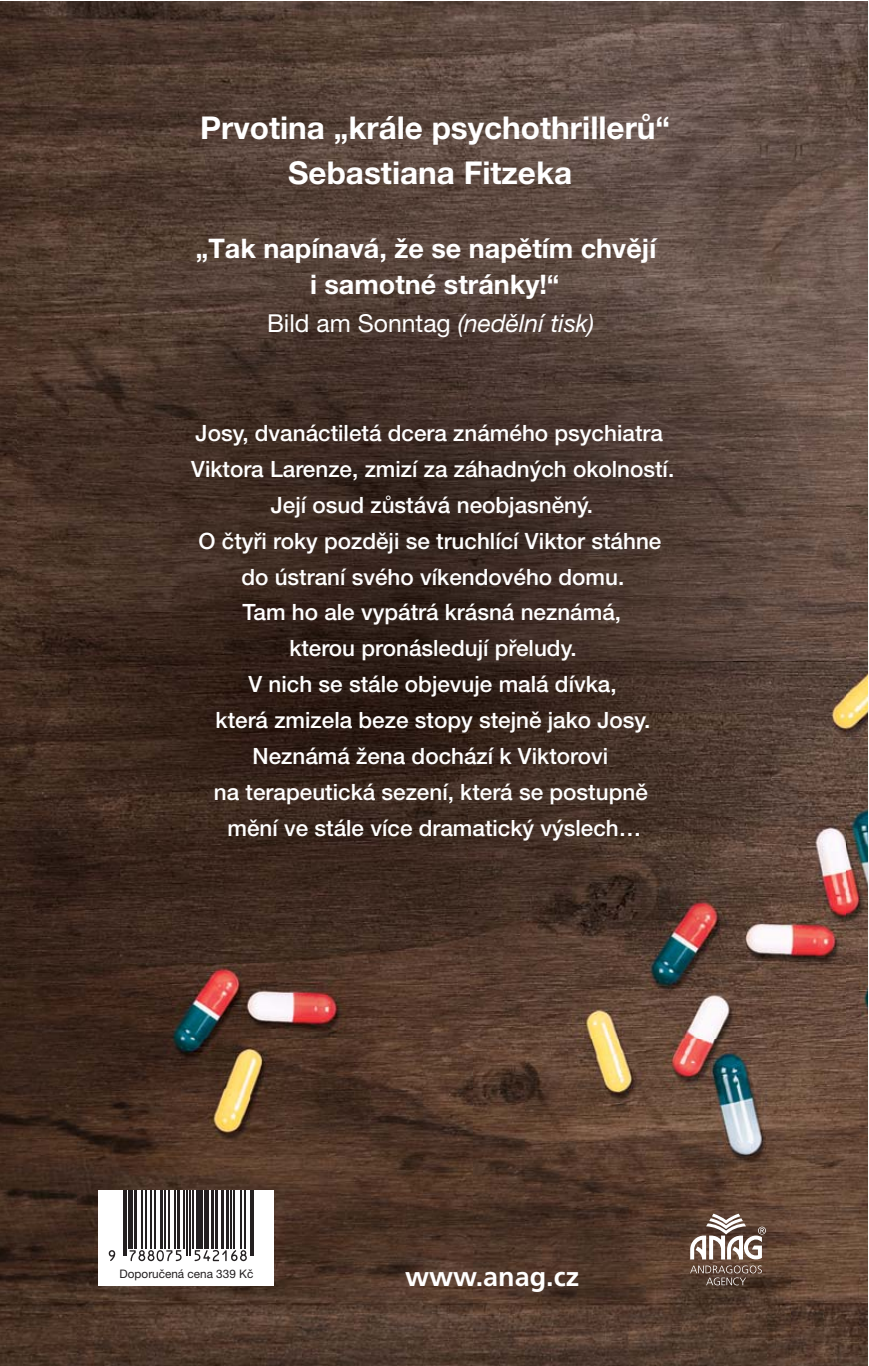
<style>
.page{position:relative;width:869px;height:1366px;background:#fff}
.page>*{position:absolute;margin:0;border:0;box-sizing:border-box;transform-origin:0 0}
.t1{font:700 31.5px/45px "Helvetica Neue LT Pro";color:#fff;text-align:center}
.t2{font:700 27px/36px "Helvetica Neue LT Pro";color:#fff}
.t3{font:700 27px "Frutiger";color:#fff}
.t4{font:24.75px "Helvetica Neue LT Pro";color:#fff}
.t5{font:500 22.5px/36px "Helvetica Neue LT Pro";color:#fff;text-align:center}
.t6{font:11.7px "Helvetica Neue LT Pro";color:#231f20}
.s1{font-style:italic}
</style>
<div class="page">
<img style="left:0;top:1px;width:867px;height:239px">
<img style="left:0;top:240px;width:77px;height:1125px">
<img style="left:790px;top:240px;width:77px;height:1125px">
<img style="left:77px;top:1038px;width:713px;height:327px">
<img style="left:17px;top:210px;width:828px;height:828px">
<svg style="left:690px;top:1213px;width:75px;height:72px"></svg>
<div style="left:99px;top:1190px;width:175px;height:96px;background:#fff"></div>
<hr style="left:123px;top:1190px;width:1px;height:65px;background:#231f20">
<hr style="left:126px;top:1190px;width:1px;height:65px;background:#231f20">
<div style="left:128px;top:1190px;width:5px;height:58px;background:#231f20"></div>
<hr style="left:134px;top:1190px;width:3px;height:58px;background:#231f20">
<hr style="left:141px;top:1190px;width:1px;height:58px;background:#231f20">
<hr style="left:145px;top:1190px;width:1px;height:58px;background:#231f20">
<hr style="left:151px;top:1190px;width:1px;height:58px;background:#231f20">
<hr style="left:155px;top:1190px;width:1px;height:58px;background:#231f20">
<hr style="left:160px;top:1190px;width:3px;height:58px;background:#231f20">
<hr style="left:164px;top:1190px;width:2px;height:58px;background:#231f20">
<hr style="left:168px;top:1190px;width:2px;height:58px;background:#231f20">
<hr style="left:174px;top:1190px;width:1px;height:58px;background:#231f20">
<hr style="left:177px;top:1190px;width:2px;height:58px;background:#231f20">
<hr style="left:184px;top:1190px;width:1px;height:58px;background:#231f20">
<hr style="left:186px;top:1190px;width:2px;height:65px;background:#231f20">
<hr style="left:189px;top:1190px;width:1px;height:65px;background:#231f20">
<hr style="left:192px;top:1190px;width:1px;height:58px;background:#231f20">
<hr style="left:196px;top:1190px;width:4px;height:58px;background:#231f20">
<hr style="left:201px;top:1190px;width:2px;height:58px;background:#231f20">
<hr style="left:204px;top:1190px;width:4px;height:58px;background:#231f20">
<hr style="left:211px;top:1190px;width:3px;height:58px;background:#231f20">
<hr style="left:215px;top:1190px;width:3px;height:58px;background:#231f20">
<hr style="left:221px;top:1190px;width:3px;height:58px;background:#231f20">
<hr style="left:226px;top:1190px;width:3px;height:58px;background:#231f20">
<hr style="left:230px;top:1190px;width:2px;height:58px;background:#231f20">
<hr style="left:233px;top:1190px;width:2px;height:58px;background:#231f20">
<hr style="left:240px;top:1190px;width:1px;height:58px;background:#231f20">
<hr style="left:244px;top:1190px;width:2px;height:58px;background:#231f20">
<hr style="left:250px;top:1190px;width:1px;height:65px;background:#231f20">
<hr style="left:252px;top:1190px;width:2px;height:65px;background:#231f20">
<svg style="left:109px;top:1250px;width:6px;height:11px"></svg>
<svg style="left:129px;top:1250px;width:53px;height:11px"></svg>
<svg style="left:194px;top:1250px;width:53px;height:11px"></svg>
<h1 class="t1" style="left:200px;top:105px;width:471px">Prvotina „krále psychothrillerů“<br>Sebastiana Fitzeka</h1>
<p class="t2" style="left:310px;top:230px;width:348px;text-indent:-114px">„Tak napínavá, že se napětím chvějí i samotné stránky!“</p>
<p class="t4" style="left:267px;top:315px;width:329px">Bild am Sonntag <span class="s1">(nedělní tisk)</span></p>
<p class="t5" style="left:191px;top:415px;width:485px">Josy, dvanáctiletá dcera známého psychiatra Viktora Larenze, zmizí za záhadných okolností.<br>Její osud zůstává neobjasněný.<br>O čtyři roky později se truchlící Viktor stáhne do ústraní svého víkendového domu.<br>Tam ho ale vypátrá krásná neznámá,<br>kterou pronásledují přeludy.<br>V nich se stále objevuje malá dívka,<br>která zmizela beze stopy stejně jako Josy.<br>Neznámá žena dochází k Viktorovi<br>na terapeutická sezení, která se postupně mění ve stále více dramatický výslech…</p>
<p class="t6" style="left:120px;top:1269px;width:135px">Doporučená cena 339 Kč</p>
<p class="t3" style="left:405px;top:1265px;width:175px">www.anag.cz</p>
</div>
